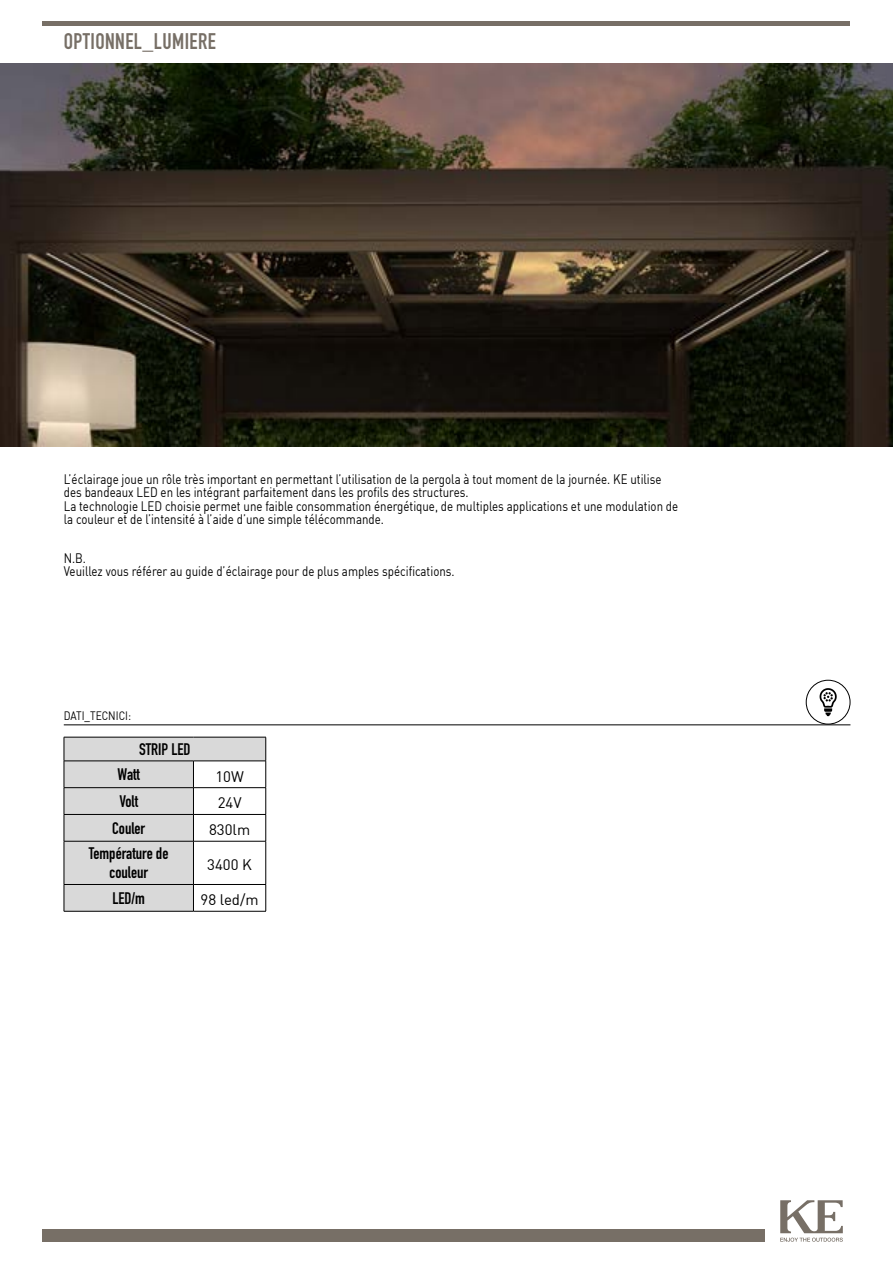
<style>
.page{position:relative;width:893px;height:1263px;background:#fff}
.page>*{position:absolute;margin:0;border:0;box-sizing:border-box;transform-origin:0 0}
.t1{font:22.2px "DIN Engschrift Std";letter-spacing:.02em;color:#776f66}
.t2{font:16.5px/25.2px "DIN Engschrift Std";color:#000}
.t3{font:15px "DIN";color:#000}
.t4{font:13.5px/13.5px "DIN";color:#000;scale:.85 1}
.t5{font:12px "DIN";color:#000;scale:.85 1}
</style>
<div class="page">
<div style="left:43px;top:1229px;width:722px;height:13px;background:#776f66"></div>
<svg style="left:780px;top:1200px;width:63px;height:42px"></svg>
<img style="left:0;top:64px;width:893px;height:382px">
<div style="left:43px;top:21px;width:807px;height:5px;background:#776f66"></div>
<div style="left:806px;top:680px;width:44px;height:44px;border:1px solid #000;border-radius:50%"></div>
<svg style="left:820px;top:688px;width:17px;height:28px"></svg>
<hr style="left:64px;top:724px;width:786px;height:1px;background:#000">
<svg style="left:64px;top:737px;width:202px;height:174px"></svg>
<hr style="left:64px;top:911px;width:129px;height:1px;background:#000">
<hr style="left:193px;top:911px;width:73px;height:1px;background:#000">
<h1 class="t1" style="left:64px;top:28px;width:154px">OPTIONNEL_LUMIERE</h1>
<p class="t4" style="left:64px;top:472px;width:724px">L’éclairage joue un rôle très important en permettant l’utilisation de la pergola à tout moment de la journée. KE utilise des bandeaux LED en les intégrant parfaitement dans les profils des structures.<br>La technologie LED choisie permet une faible consommation énergétique, de multiples applications et une modulation de la couleur et de l’intensité à l’aide d’une simple télécommande.</p>
<p class="t4" style="left:64px;top:551px;width:461px">N.B.<br>Veuillez vous référer au guide d’éclairage pour de plus amples spécifications.</p>
<p class="t5" style="left:64px;top:708px;width:81px">DATI_TECNICI:</p>
<p class="t2" style="left:118px;top:737px;width:75px;text-indent:21px">STRIP LED<br>Watt</p>
<p class="t3" style="left:215px;top:767px;width:30px">10W</p>
<p class="t2" style="left:119px;top:789px;width:20px">Volt</p>
<p class="t3" style="left:218px;top:794px;width:25px">24V</p>
<p class="t2" style="left:112px;top:815px;width:35px">Couler</p>
<p class="t3" style="left:209px;top:820px;width:43px">830lm</p>
<p class="t2" style="left:89px;top:843px;width:81px;line-height:19.5px;text-align:center">Température de couleur</p>
<p class="t3" style="left:207px;top:855px;width:46px">3400 K</p>
<p class="t2" style="left:112px;top:885px;width:34px">LED/m</p>
<p class="t3" style="left:201px;top:890px;width:60px">98 led/m</p>
</div>
